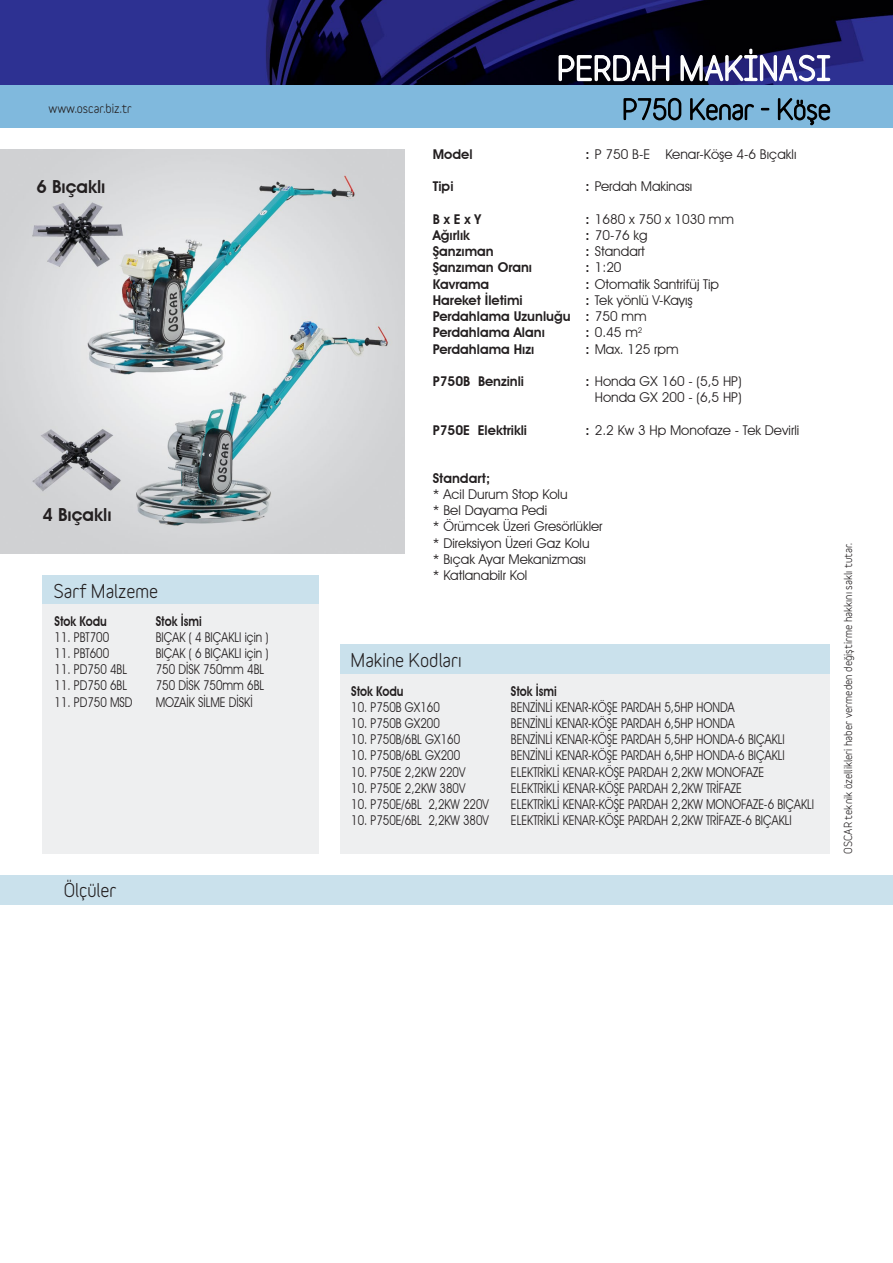
<style>
.page{position:relative;width:893px;height:1263px;background:#fff}
.page>*{position:absolute;margin:0;border:0;box-sizing:border-box;transform-origin:0 0}
.t1{font:700 31.5px "Variable";color:#fff}
.t2{font:700 18px "Variable";color:#231f20}
.t3{font:600 18px "Avant Garde IT Cby BT";color:#231f20}
.t4{font:13.5px "Avant Garde IT Cby BT";color:#231f20;scale:.85 1}
.t5{font:13.5px/16.2px "Avant Garde IT Cby BT";color:#231f20;text-align:right}
.t6{font:600 13.5px/16.2px "Avant Garde IT Cby BT";color:#231f20}
.t7{font:600 13.5px "Avant Garde IT Cby BT";color:#231f20;scale:.85 1}
.t8{font:700 12px "Variable";color:#231f20}
.t9{font:700 10.5px "Variable";color:#231f20}
.s1{font-weight:600}
.s2{font-weight:400}
</style>
<div class="page">
<img style="left:0;top:150px;width:404px;height:403px">
<img style="left:0;top:0;width:893px;height:85px">
<div style="left:0;top:85px;width:893px;height:43px;background:#80b9dd"></div>
<svg style="left:623px;top:97px;width:59px;height:24px"></svg>
<svg style="left:690px;top:98px;width:64px;height:23px"></svg>
<svg style="left:761px;top:108px;width:8px;height:2px"></svg>
<svg style="left:777px;top:98px;width:54px;height:28px"></svg>
<svg style="left:558px;top:54px;width:112px;height:31px;background:#50505a"></svg>
<svg style="left:680px;top:48px;width:151px;height:37px;background:#555583"></svg>
<div style="left:43px;top:575px;width:276px;height:29px;background:#cae1ec"></div>
<div style="left:43px;top:604px;width:276px;height:250px;background:#eeeff0"></div>
<div style="left:340px;top:674px;width:489px;height:180px;background:#eeeff0"></div>
<div style="left:340px;top:644px;width:489px;height:30px;background:#cae1ec"></div>
<div style="left:0;top:875px;width:893px;height:30px;background:#cae1ec"></div>
<p class="t8" style="left:49px;top:101px;width:85px">www.oscar.biz.tr</p>
<h2 class="t3" style="left:37px;top:176px;width:70px">6 Bıçaklı</h2>
<h2 class="t3" style="left:43px;top:503px;width:70px">4 Bıçaklı</h2>
<h2 class="t2" style="left:53px;top:580px;width:106px">Sarf Malzeme</h2>
<p class="t7" style="left:55px;top:613px;width:63px">Stok Kodu</p>
<p class="t7" style="left:156px;top:613px;width:56px">Stok İsmi</p>
<p class="t4" style="left:55px;top:629px;width:66px">11. PBT700</p>
<p class="t4" style="left:156px;top:629px;width:134px">BIÇAK ( 4 BIÇAKLI için )</p>
<p class="t4" style="left:55px;top:645px;width:66px">11. PBT600</p>
<p class="t4" style="left:156px;top:645px;width:134px">BIÇAK ( 6 BIÇAKLI için )</p>
<p class="t4" style="left:55px;top:661px;width:87px">11. PD750 4BL</p>
<p class="t4" style="left:156px;top:661px;width:129px">750 DİSK 750mm 4BL</p>
<p class="t4" style="left:55px;top:677px;width:87px">11. PD750 6BL</p>
<p class="t4" style="left:156px;top:677px;width:129px">750 DİSK 750mm 6BL</p>
<p class="t4" style="left:55px;top:694px;width:93px">11. PD750 MSD</p>
<p class="t4" style="left:156px;top:694px;width:116px">MOZAİK SİLME DİSKİ</p>
<h2 class="t2" style="left:64px;top:879px;width:54px">Ölçüler</h2>
<h1 class="t1" style="left:557px;top:49px;width:275px">PERDAH MAKİNASI</h1>
<p class="t6" style="left:433px;top:146px;width:41px">Model</p>
<p class="t5" style="left:586px;top:146px;width:212px"><span class="s1">:</span> P 750 B-E Kenar-Köşe 4-6 Bıçaklı</p>
<p class="t6" style="left:433px;top:178px;width:22px">Tipi</p>
<p class="t5" style="left:586px;top:178px;width:108px"><span class="s1">:</span> Perdah Makinası</p>
<p class="t6" style="left:433px;top:211px;width:50px">B x E x Y</p>
<p class="t5" style="left:586px;top:211px;width:150px"><span class="s1">:</span> 1680 x 750 x 1030 mm</p>
<p class="t6" style="left:433px;top:227px;width:39px">Ağırlık</p>
<p class="t5" style="left:586px;top:227px;width:63px"><span class="s1">:</span> 70-76 kg</p>
<p class="t6" style="left:433px;top:243px;width:62px">Şanzıman</p>
<p class="t5" style="left:586px;top:243px;width:61px"><span class="s1">:</span> Standart</p>
<p class="t6" style="left:433px;top:259px;width:101px">Şanzıman Oranı</p>
<p class="t5" style="left:586px;top:259px;width:38px"><span class="s1">:</span> 1:20</p>
<p class="t6" style="left:433px;top:276px;width:58px">Kavrama</p>
<p class="t5" style="left:586px;top:276px;width:135px"><span class="s1">:</span> Otomatik Santrifüj Tip</p>
<p class="t6" style="left:433px;top:292px;width:91px">Hareket İletimi</p>
<p class="t6" style="left:433px;top:292px;width:262px;text-indent:153px">: <span class="s2">Tek yönlü V-Kayış<br></span>Perdahlama Uzunluğu : <span class="s2">750 mm<br></span>Perdahlama Alanı</p>
<p class="t5" style="left:586px;top:324px;width:58px"><span class="s1">:</span> 0.45 m<sup>2</sup></p>
<p class="t6" style="left:433px;top:340px;width:103px">Perdahlama Hızı</p>
<p class="t5" style="left:586px;top:340px;width:95px"><span class="s1">:</span> Max. 125 rpm</p>
<p class="t6" style="left:433px;top:373px;width:93px">P750B Benzinli</p>
<p class="t5" style="left:586px;top:373px;width:158px"><span class="s1">:</span> Honda GX 160 - (5,5 HP)<br>Honda GX 200 - (6,5 HP)</p>
<p class="t6" style="left:433px;top:421px;width:96px">P750E Elektrikli</p>
<p class="t5" style="left:586px;top:421px;width:215px"><span class="s1">:</span> 2.2 Kw 3 Hp Monofaze - Tek Devirli</p>
<p class="t6" style="left:433px;top:470px;width:59px">Standart;</p>
<p class="t5" style="left:433px;top:486px;width:171px;text-align:left">* Acil Durum Stop Kolu<br>* Bel Dayama Pedi<br>* Örümcek Üzeri Gresörlükler * Direksiyon Üzeri Gaz Kolu<br>* Bıçak Ayar Mekanizması<br>* Katlanabilr Kol</p>
<h2 class="t2" style="left:351px;top:649px;width:113px">Makine Kodları</h2>
<p class="t7" style="left:351px;top:683px;width:63px">Stok Kodu</p>
<p class="t7" style="left:511px;top:683px;width:56px">Stok İsmi</p>
<p class="t4" style="left:351px;top:699px;width:106px">10. P750B GX160</p>
<p class="t4" style="left:511px;top:699px;width:265px">BENZİNLİ KENAR-KÖŞE PARDAH 5,5HP HONDA</p>
<p class="t4" style="left:351px;top:715px;width:106px">10. P750B GX200</p>
<p class="t4" style="left:511px;top:715px;width:265px">BENZİNLİ KENAR-KÖŞE PARDAH 6,5HP HONDA</p>
<p class="t4" style="left:351px;top:731px;width:130px">10. P750B/6BL GX160</p>
<p class="t4" style="left:511px;top:731px;width:324px">BENZİNLİ KENAR-KÖŞE PARDAH 5,5HP HONDA-6 BIÇAKLI</p>
<p class="t4" style="left:351px;top:747px;width:130px">10. P750B/6BL GX200</p>
<p class="t4" style="left:511px;top:747px;width:324px">BENZİNLİ KENAR-KÖŞE PARDAH 6,5HP HONDA-6 BIÇAKLI</p>
<p class="t4" style="left:351px;top:763px;width:136px">10. P750E 2,2KW 220V</p>
<p class="t4" style="left:511px;top:763px;width:299px">ELEKTRİKLİ KENAR-KÖŞE PARDAH 2,2KW MONOFAZE</p>
<p class="t4" style="left:351px;top:780px;width:136px">10. P750E 2,2KW 380V</p>
<p class="t4" style="left:511px;top:780px;width:273px">ELEKTRİKLİ KENAR-KÖŞE PARDAH 2,2KW TRİFAZE</p>
<p class="t4" style="left:351px;top:796px;width:164px">10. P750E/6BL 2,2KW 220V</p>
<p class="t4" style="left:511px;top:796px;width:358px">ELEKTRİKLİ KENAR-KÖŞE PARDAH 2,2KW MONOFAZE-6 BIÇAKLI</p>
<p class="t4" style="left:351px;top:812px;width:164px">10. P750E/6BL 2,2KW 380V</p>
<p class="t4" style="left:511px;top:812px;width:332px">ELEKTRİKLİ KENAR-KÖŞE PARDAH 2,2KW TRİFAZE-6 BIÇAKLI</p>
<p class="t9" style="left:842px;top:854px;width:312px;rotate:-90deg">OSCAR teknik özellikleri haber vermeden değiştirme hakkını saklı tutar.</p>
</div>
